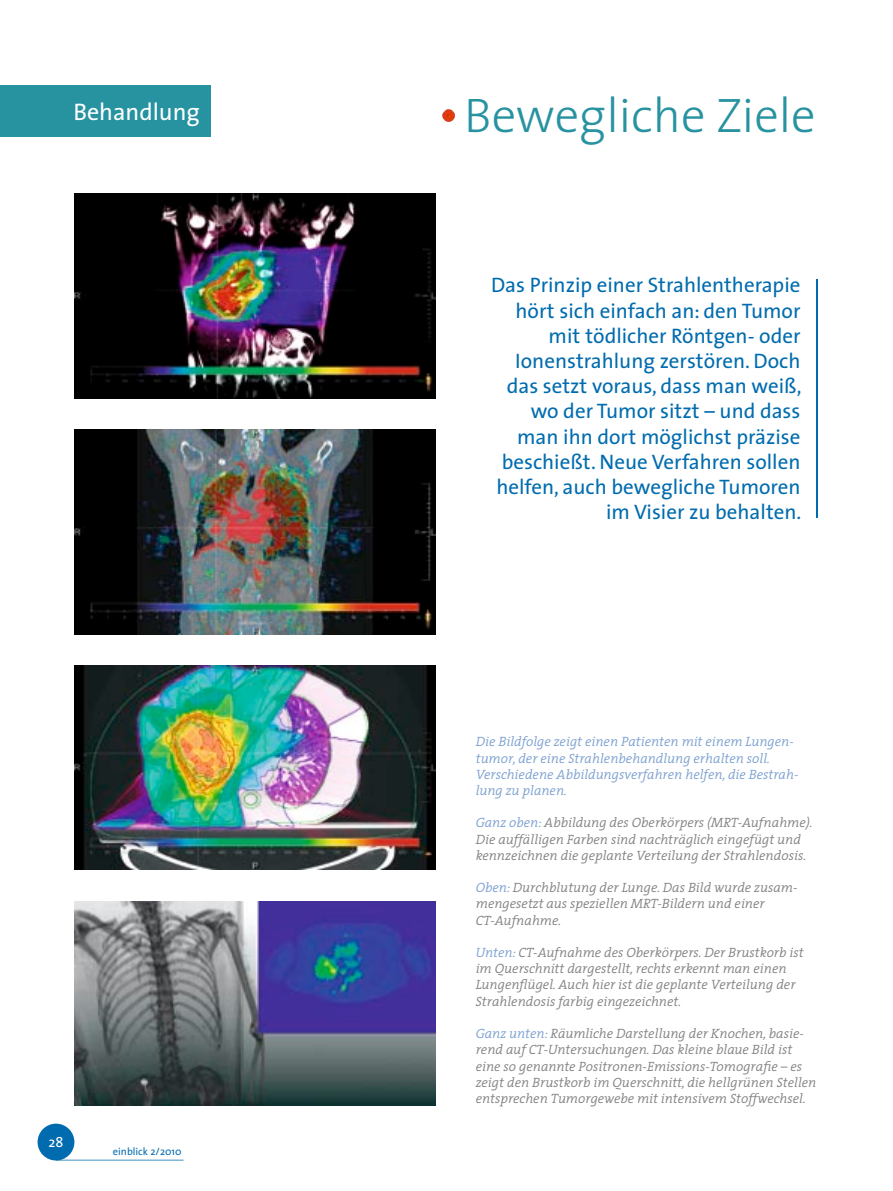
<style>
.page{position:relative;width:893px;height:1191px;background:#fff}
.page>*{position:absolute;margin:0;border:0;box-sizing:border-box;transform-origin:0 0}
.t1{font:300 48.75px "The Sans";color:#2792a0}
.t2{font:24px "The Sans";color:#fff}
.t3{font:21px/25.2px "The Sans";color:#006caf;text-align:right}
.t4{font:14.25px "The Sans";color:#fff}
.t5{font:italic 300 13.5px/16.2px "The Serif";color:#828282}
.t6{font:italic 300 13.5px/16.2px "The Serif";color:#7ca0d0}
.t7{font:10.5px "The Sans";color:#006caf}
.s1{color:#7ca0d0}
</style>
<div class="page">
<div style="left:38px;top:1123px;width:36px;height:37px;background:#006caf;border-radius:50%"></div>
<hr style="left:56px;top:1159px;width:128px;height:1px;background:#006caf">
<div style="left:0;top:85px;width:211px;height:51px;background:#2792a0"></div>
<hr style="left:816px;top:279px;width:2px;height:239px;background:#006caf">
<svg style="left:442px;top:109px;width:13px;height:13px"></svg>
<img style="left:74px;top:194px;width:362px;height:204px">
<img style="left:74px;top:430px;width:362px;height:204px">
<img style="left:74px;top:666px;width:362px;height:204px">
<img style="left:74px;top:901px;width:362px;height:205px">
<h2 class="t2" style="left:73px;top:96px;width:128px">Behandlung</h2>
<p class="t4" style="left:49px;top:1133px;width:16px">28</p>
<p class="t7" style="left:113px;top:1144px;width:70px">einblick 2/2010</p>
<h1 class="t1" style="left:464px;top:85px;width:353px">Bewegliche Ziele</h1>
<p class="t3" style="left:491px;top:273px;width:312px">Das Prinzip einer Strahlentherapie hört sich einfach an: den Tumor mit tödlicher Röntgen- oder<br>Ionenstrahlung zerstören. Doch das setzt voraus, dass man weiß, wo der Tumor sitzt – und dass man ihn dort möglichst präzise beschießt. Neue Verfahren sollen helfen, auch bewegliche Tumoren im Visier zu behalten.</p>
<p class="t6" style="left:476px;top:734px;width:324px">Die Bildfolge zeigt einen Patienten mit einem Lungen&shy;tumor, der eine Strahlenbehandlung erhalten soll.<br>Verschiedene Abbildungsverfahren helfen, die Bestrah&shy;lung zu planen.</p>
<p class="t5" style="left:476px;top:815px;width:338px"><span class="s1">Ganz oben:</span> Abbildung des Oberkörpers (MRT-Aufnahme).<br>Die auffälligen Farben sind nachträglich eingefügt und kennzeichnen die geplante Verteilung der Strahlendosis.</p>
<p class="t5" style="left:476px;top:879px;width:323px"><span class="s1">Oben:</span> Durchblutung der Lunge. Das Bild wurde zusam&shy;mengesetzt aus speziellen MRT-Bildern und einer<br>CT-Aufnahme.</p>
<p class="t5" style="left:476px;top:944px;width:329px"><span class="s1">Unten:</span> CT-Aufnahme des Oberkörpers. Der Brustkorb ist im Querschnitt dargestellt, rechts erkennt man einen Lungenflügel. Auch hier ist die geplante Verteilung der Strahlendosis farbig eingezeichnet.</p>
<p class="t5" style="left:476px;top:1025px;width:342px"><span class="s1">Ganz unten:</span> Räumliche Darstellung der Knochen, basie&shy;rend auf CT-Untersuchungen. Das kleine blaue Bild ist eine so genannte Positronen-Emissions-Tomografie – es zeigt den Brustkorb im Querschnitt, die hellgrünen Stellen entsprechen Tumorgewebe mit intensivem Stoffwechsel.</p>
</div>
